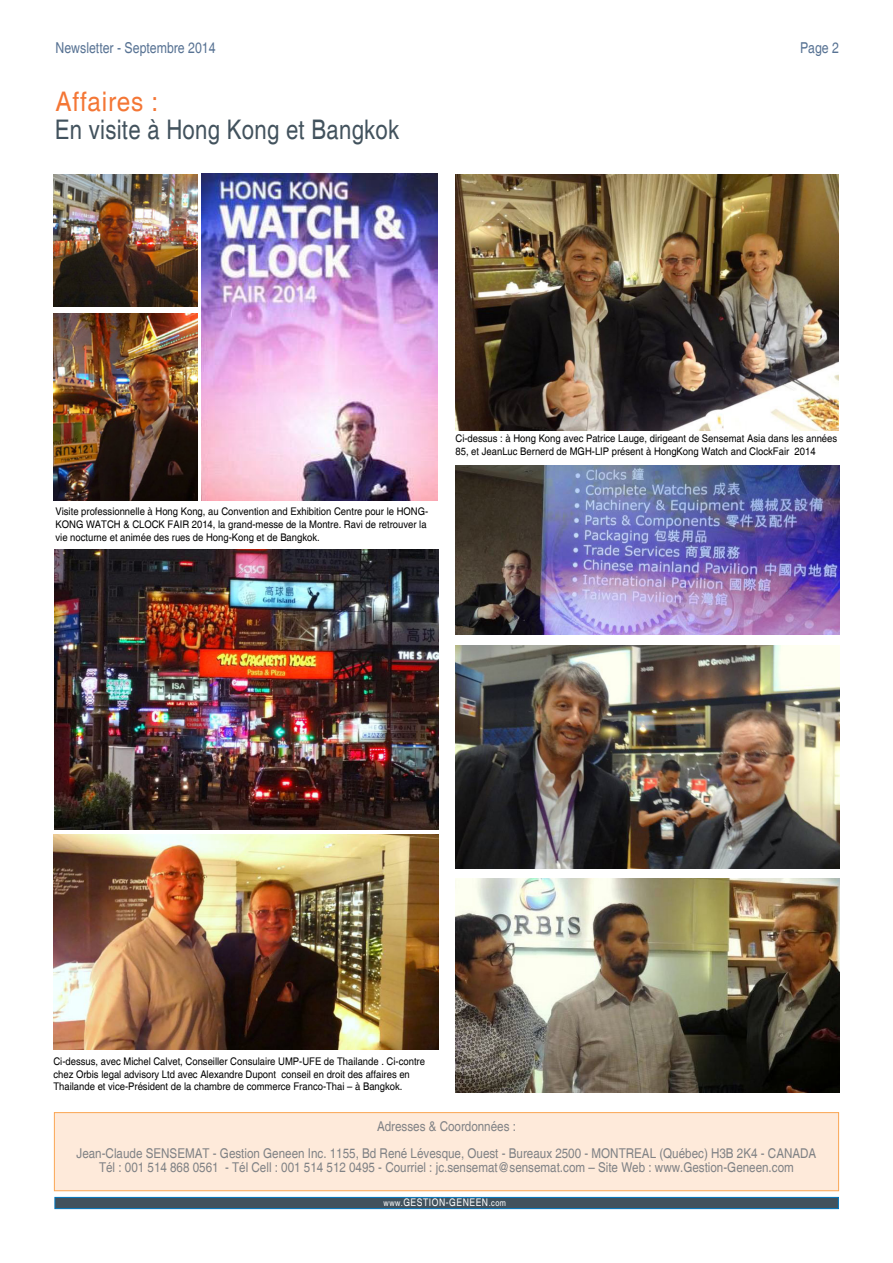
<style>
.page{position:relative;width:893px;height:1263px;background:#fff}
.page>*{position:absolute;margin:0;border:0;box-sizing:border-box;transform-origin:0 0}
.t1{font:condensed 27px "Helvetica";letter-spacing:.01em;color:#42525d}
.t2{font:condensed 27px "Helvetica";letter-spacing:.025em;color:#f47635;scale:1.1 1}
.t3{font:condensed 15px "Helvetica";color:#577293}
.t4{font:condensed 13.5px/27px "Helvetica";color:#808285;text-align:center;scale:1.05 1}
.t5{font:condensed 10.5px/12.6px "Helvetica";color:#000;scale:1.1 1}
.t6{font:condensed 10.5px "Helvetica";letter-spacing:.05em;color:#fff}
.s1{font-size:9px}
</style>
<div class="page">
<div style="left:55px;top:1197px;width:784px;height:12px;background:#42525d;border:1px solid #0076bd"></div>
<div style="left:54px;top:1112px;width:785px;height:79px;background:#feeada"></div>
<div style="left:54px;top:1112px;width:785px;height:79px;border:1px solid #faa755"></div>
<img style="left:202px;top:174px;width:235px;height:327px">
<img style="left:456px;top:645px;width:383px;height:223px">
<img style="left:455px;top:174px;width:383px;height:257px">
<img style="left:54px;top:550px;width:384px;height:280px">
<img style="left:455px;top:466px;width:384px;height:168px">
<img style="left:455px;top:878px;width:384px;height:215px">
<img style="left:53px;top:174px;width:145px;height:133px">
<img style="left:53px;top:313px;width:145px;height:188px">
<img style="left:53px;top:835px;width:385px;height:215px">
<h2 class="t3" style="left:56px;top:39px;width:161px">Newsletter - Septembre 2014</h2>
<h2 class="t3" style="left:800px;top:39px;width:40px">Page 2</h2>
<h1 class="t2" style="left:56px;top:86px;width:95px">Affaires :</h1>
<h1 class="t1" style="left:55px;top:114px;width:346px">En visite à Hong Kong et Bangkok</h1>
<p class="t5" style="left:56px;top:505px;width:340px">Visite professionnelle à Hong Kong, au Convention and Exhibition Centre pour le HONG-<br>KONG WATCH &amp; CLOCK FAIR 2014, la grand-messe de la Montre. Ravi de retrouver la vie nocturne et animée des rues de Hong-Kong et de Bangkok.</p>
<p class="t5" style="left:455px;top:432px;width:349px">Ci-dessus : à Hong Kong avec Patrice Lauge, dirigeant de Sensemat Asia dans les années<br>85, et JeanLuc Bernerd de MGH-LIP présent à HongKong Watch and ClockFair 2014</p>
<p class="t5" style="left:53px;top:1055px;width:339px">Ci-dessus, avec Michel Calvet, Conseiller Consulaire UMP-UFE de Thailande . Ci-contre chez Orbis legal advisory Ltd avec Alexandre Dupont conseil en droit des affaires en<br>Thailande et vice-Président de la chambre de commerce Franco-Thai – à Bangkok.</p>
<p class="t4" style="left:77px;top:1113px;width:706px">Adresses &amp; Coordonnées :<br>Jean-Claude SENSEMAT - Gestion Geneen Inc. 1155, Bd René Lévesque, Ouest - Bureaux 2500 - MONTREAL (Québec) H3B 2K4 - CANADA</p>
<p class="t4" style="left:99px;top:1154px;width:663px">Tél : 001 514 868 0561 - Tél Cell : 001 514 512 0495 - Courriel : jc.sensemat@sensemat.com – Site Web : www.Gestion-Geneen.com</p>
<p class="t6" style="left:384px;top:1196px;width:124px"><span class="s1">www.</span>GESTION-GENEEN<span class="s1">.com</span></p>
</div>
